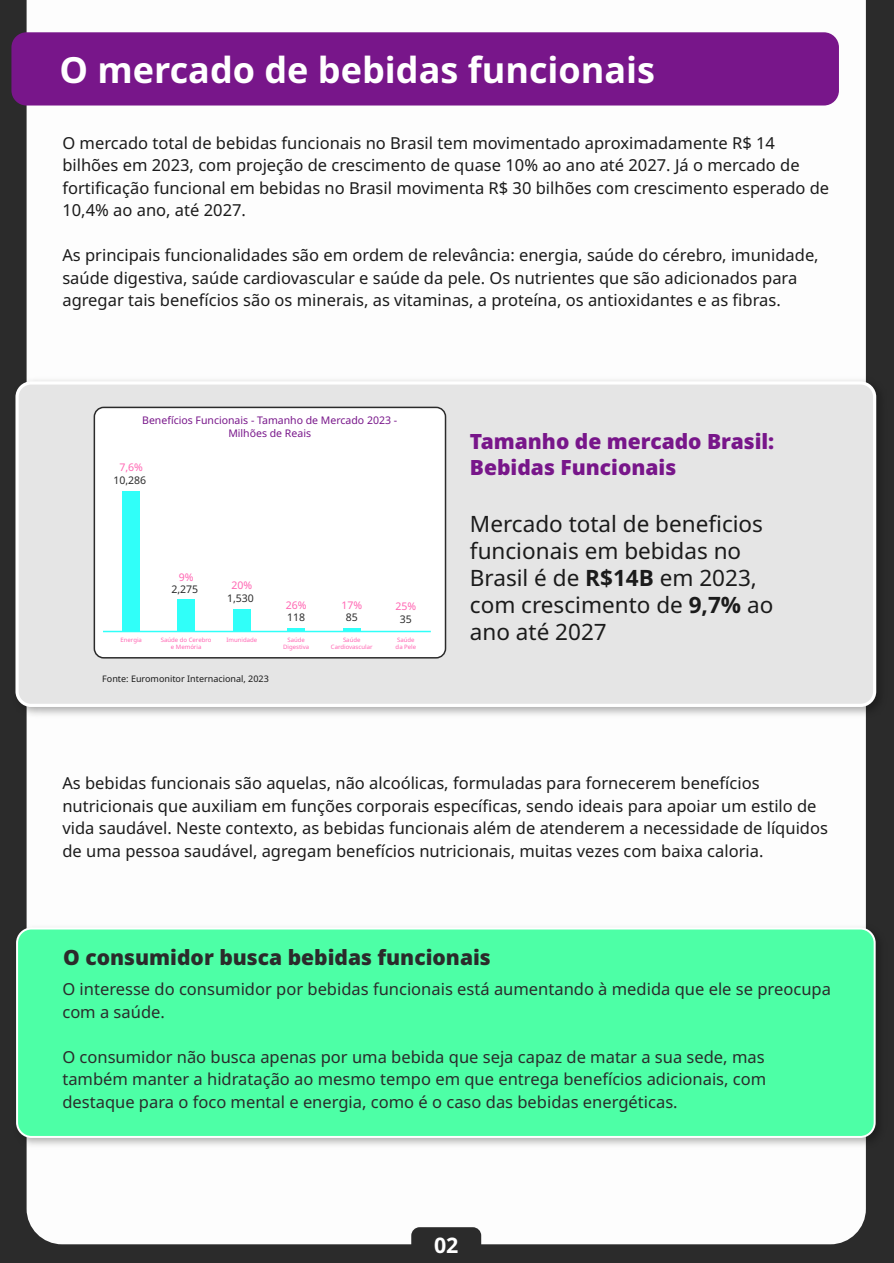
<style>
.page{position:relative;width:894px;height:1263px;background:#fff}
.page>*{position:absolute;margin:0;border:0;box-sizing:border-box;transform-origin:0 0}
.t1{font:700 36px "Noto Sans";color:#fff}
.t2{font:22.5px/27px "Noto Sans";color:#1b1b1b}
.t3{font:700 21.45px "Noto Sans";color:#fff}
.t4{font:900 21px/25.2px "Noto Sans";color:#78168a}
.t5{font:900 21px "Noto Sans";color:#2b2b2b}
.t6{font:16.5px/22.5px "Noto Sans";color:#1b1b1b}
.t7{font:16.5px/22.5px "Noto Sans";color:#2b2b2b}
.t8{font:10.5px/12.6px "Noto Sans";color:#78168a;text-align:center}
.t9{font:10.5px "Noto Sans";color:#2b2b2b}
.t10{font:10.5px "Noto Sans";color:#ff66b3}
.t11{font:9px "Noto Sans";color:#1b1b1b}
.t12{font:6px/7.2px "Noto Sans";color:#ff66b3;text-align:center}
.s1{font-weight:700}
</style>
<div class="page">
<div style="left:0;top:0;width:893px;height:1263px;background:#2b2b2b"></div>
<div style="left:27px;top:0;width:838px;height:1244px;background:#fdfdfd"></div>
<div style="left:11px;top:32px;width:827px;height:73px;background:#78168a;border-radius:15px"></div>
<img style="left:19px;top:373px;width:859px;height:349px">
<div style="left:17px;top:383px;width:857px;height:322px;background:#e5e5e5;border-radius:14px"></div>
<div style="left:15px;top:381px;width:860px;height:326px;border:3px solid #fff;border-radius:14px"></div>
<img style="left:16px;top:919px;width:861px;height:235px">
<div style="left:17px;top:928px;width:857px;height:209px;background:#4dffa6;border-radius:14px"></div>
<div style="left:16px;top:927px;width:859px;height:211px;border:2px solid #fff;border-radius:14px"></div>
<div style="left:94px;top:407px;width:351px;height:251px;background:#fff;border-radius:9px"></div>
<div style="left:94px;top:407px;width:352px;height:251px;border:2px solid #2b2b2b;border-radius:9px"></div>
<div style="left:122px;top:491px;width:18px;height:141px;background:#30fff9"></div>
<div style="left:177px;top:600px;width:18px;height:31px;background:#30fff9"></div>
<div style="left:233px;top:609px;width:18px;height:22px;background:#30fff9"></div>
<hr style="left:287px;top:628px;width:18px;height:3px;background:#30fff9">
<hr style="left:342px;top:628px;width:18px;height:3px;background:#30fff9">
<hr style="left:103px;top:631px;width:327px;height:1px;background:#30fff9">
<div style="left:411px;top:1227px;width:70px;height:33px;background:#2b2b2b;border-radius:8px"></div>
<h1 class="t1" style="left:59px;top:50px;width:597px">O mercado de bebidas funcionais</h1>
<p class="t6" style="left:62px;top:132px;width:768px">O mercado total de bebidas funcionais no Brasil tem movimentado aproximadamente R$ 14 bilhões em 2023, com projeção de crescimento de quase 10% ao ano até 2027. Já o mercado de fortificação funcional em bebidas no Brasil movimenta R$ 30 bilhões com crescimento esperado de 10,4% ao ano, até 2027.</p>
<p class="t6" style="left:62px;top:244px;width:757px">As principais funcionalidades são em ordem de relevância: energia, saúde do cérebro, imunidade, saúde digestiva, saúde cardiovascular e saúde da pele. Os nutrientes que são adicionados para agregar tais benefícios são os minerais, as vitaminas, a proteína, os antioxidantes e as fibras.</p>
<p class="t8" style="left:142px;top:414px;width:256px">Benefícios Funcionais - Tamanho de Mercado 2023 -<br>Milhões de Reais</p>
<p class="t10" style="left:119px;top:461px;width:25px">7,6%</p>
<p class="t9" style="left:113px;top:474px;width:34px">10,286</p>
<p class="t10" style="left:179px;top:571px;width:16px">9%</p>
<p class="t9" style="left:171px;top:583px;width:28px">2,275</p>
<p class="t10" style="left:231px;top:579px;width:22px">20%</p>
<p class="t9" style="left:227px;top:592px;width:28px">1,530</p>
<p class="t10" style="left:286px;top:599px;width:22px">26%</p>
<p class="t9" style="left:287px;top:612px;width:20px">118</p>
<p class="t10" style="left:341px;top:599px;width:22px">17%</p>
<p class="t9" style="left:345px;top:612px;width:14px">85</p>
<p class="t10" style="left:395px;top:600px;width:22px">25%</p>
<p class="t9" style="left:400px;top:613px;width:14px">35</p>
<p class="t12" style="left:120px;top:636px;width:23px">Energia</p>
<p class="t12" style="left:161px;top:636px;width:52px">Saúde do Cerebro e Memória</p>
<p class="t12" style="left:283px;top:636px;width:28px">Saúde<br>Digestiva</p>
<p class="t12" style="left:331px;top:636px;width:43px">Saúde<br>Cardiovascular</p>
<p class="t12" style="left:395px;top:636px;width:22px;text-align:left">Saúde da Pele</p>
<p class="t12" style="left:226px;top:636px;width:32px">Imunidade</p>
<p class="t11" style="left:102px;top:673px;width:168px">Fonte: Euromonitor Internacional, 2023</p>
<p class="t4" style="left:469px;top:429px;width:306px">Tamanho de mercado Brasil:<br>Bebidas Funcionais</p>
<h2 class="t2" style="left:469px;top:511px;width:305px">Mercado total de beneficios funcionais em bebidas no<br>Brasil é de <span class="s1">R$14B</span> em 2023, com crescimento de <span class="s1">9,7%</span> ao ano até 2027</h2>
<p class="t6" style="left:62px;top:772px;width:766px">As bebidas funcionais são aquelas, não alcoólicas, formuladas para fornecerem benefícios nutricionais que auxiliam em funções corporais específicas, sendo ideais para apoiar um estilo de vida saudável. Neste contexto, as bebidas funcionais além de atenderem a necessidade de líquidos de uma pessoa saudável, agregam benefícios nutricionais, muitas vezes com baixa caloria.</p>
<p class="t5" style="left:63px;top:945px;width:429px">O consumidor busca bebidas funcionais</p>
<p class="t7" style="left:62px;top:978px;width:769px">O interesse do consumidor por bebidas funcionais está aumentando à medida que ele se preocupa com a saúde.</p>
<p class="t7" style="left:62px;top:1046px;width:705px;text-align:justify">O consumidor não busca apenas por uma bebida que seja capaz de matar a sua sede, mas também manter a hidratação ao mesmo tempo em que entrega benefícios adicionais, com destaque para o foco mental e energia, como é o caso das bebidas energéticas.</p>
<h3 class="t3" style="left:434px;top:1233px;width:26px">02</h3>
</div>
